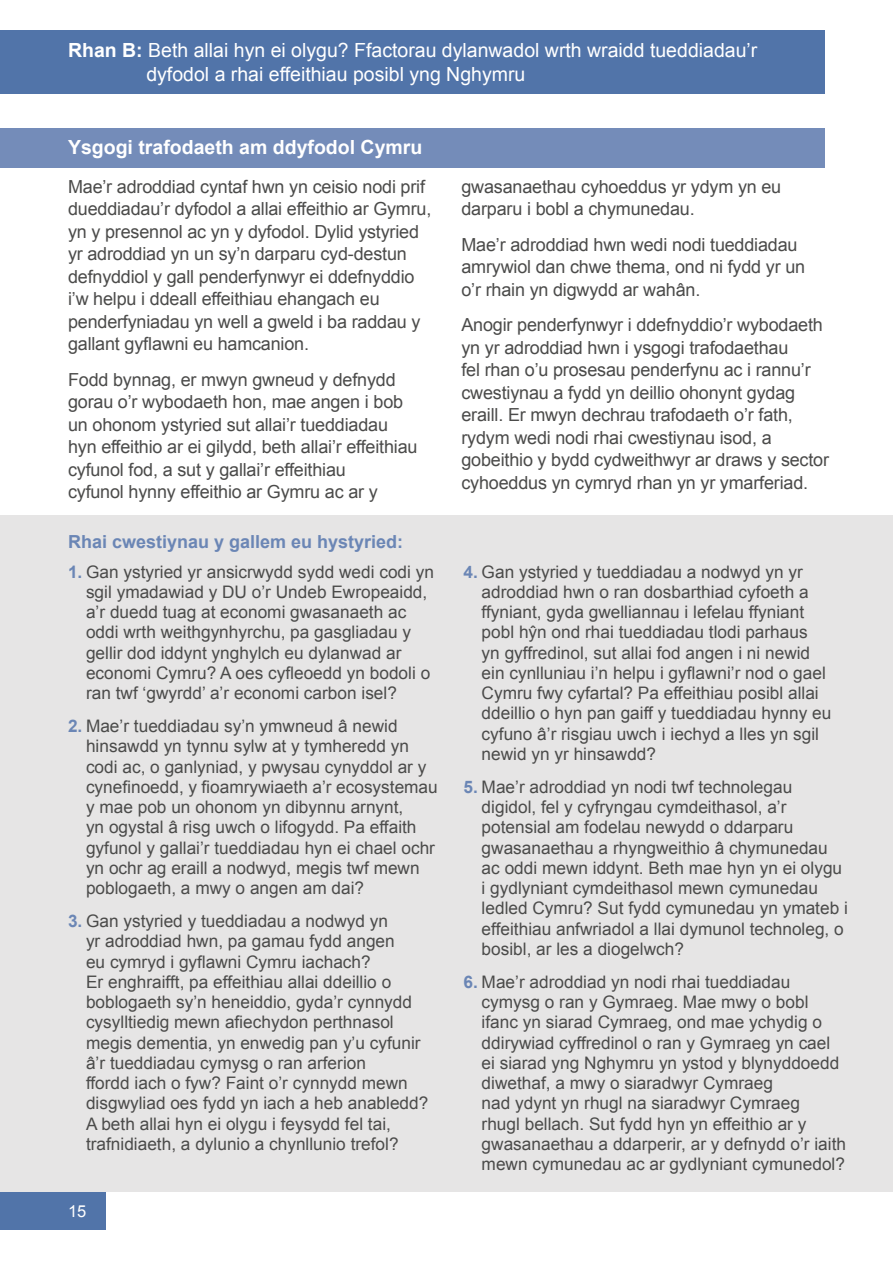
<style>
.page{position:relative;width:893px;height:1263px;background:#fff}
.page>*{position:absolute;margin:0;border:0;box-sizing:border-box;transform-origin:0 0}
.t1{font:19.5px/24px "Arial";color:#fff}
.Part_B_H_1{font:700 19.5px "Arial";color:#fff}
.Body_-10{font:18px/22.5px "Arial";letter-spacing:-.01em;color:#4b4b4a}
.H2_Headings{font:700 18px "Arial";color:#6b86b5}
.Part_B_numbered_bull{font:17.25px/20.2px "Arial";color:#4b4b4a}
.t2{font:16.5px "Arial";color:#fff}
.s1{font-weight:700}
.s2{font-weight:700;color:#6b86b5}
</style>
<div class="page">
<div style="left:0;top:30px;width:825px;height:64px;background:#5174a9"></div>
<div style="left:0;top:1191px;width:105px;height:39px;background:#5174a9"></div>
<div style="left:0;top:515px;width:893px;height:676px;background:#e6e5e5"></div>
<div style="left:0;top:128px;width:825px;height:39px;background:#748cb9"></div>
<p class="t1" style="left:146px;top:38px;width:612px;text-indent:-78px"><span class="s1">Rhan B:</span> Beth allai hyn ei olygu? Ffactorau dylanwadol wrth wraidd tueddiadau’r dyfodol a rhai effeithiau posibl yng Nghymru</p>
<p class="Part_B_H_1" style="left:68px;top:134px;width:356px">Ysgogi trafodaeth am ddyfodol Cymru</p>
<p class="Body_-10" style="left:68px;top:175px;width:365px">Mae’r adroddiad cyntaf hwn yn ceisio nodi prif dueddiadau’r dyfodol a allai effeithio ar Gymru, yn y presennol ac yn y dyfodol. Dylid ystyried yr adroddiad yn un sy’n darparu cyd-destun defnyddiol y gall penderfynwyr ei ddefnyddio i’w helpu i ddeall effeithiau ehangach eu penderfyniadau yn well a gweld i ba raddau y gallant gyflawni eu hamcanion.</p>
<p class="Body_-10" style="left:68px;top:368px;width:351px">Fodd bynnag, er mwyn gwneud y defnydd gorau o’r wybodaeth hon, mae angen i bob un ohonom ystyried sut allai’r tueddiadau hyn effeithio ar ei gilydd, beth allai’r effeithiau cyfunol fod, a sut y gallai’r effeithiau<br>cyfunol hynny effeithio ar Gymru ac ar y</p>
<p class="H2_Headings" style="left:68px;top:529px;width:337px">Rhai cwestiynau y gallem eu hystyried:</p>
<p class="Part_B_numbered_bull" style="left:86px;top:562px;width:349px;text-indent:-18px"><span class="s2">1.</span> Gan ystyried yr ansicrwydd sydd wedi codi yn sgil ymadawiad y DU o’r Undeb Ewropeaidd, a’r duedd tuag at economi gwasanaeth ac oddi wrth weithgynhyrchu, pa gasgliadau y gellir dod iddynt ynghylch eu dylanwad ar economi Cymru? A oes cyfleoedd yn bodoli o ran twf ‘gwyrdd’ a’r economi carbon isel?</p>
<p class="Part_B_numbered_bull" style="left:86px;top:716px;width:353px;text-indent:-18px"><span class="s2">2.</span> Mae’r tueddiadau sy’n ymwneud â newid hinsawdd yn tynnu sylw at y tymheredd yn codi ac, o ganlyniad, y pwysau cynyddol ar y cynefinoedd, y fioamrywiaeth a’r ecosystemau y mae pob un ohonom yn dibynnu arnynt,<br>yn ogystal â risg uwch o lifogydd. Pa effaith gyfunol y gallai’r tueddiadau hyn ei chael ochr yn ochr ag eraill a nodwyd, megis twf mewn poblogaeth, a mwy o angen am dai?</p>
<p class="Part_B_numbered_bull" style="left:86px;top:911px;width:344px;text-indent:-18px"><span class="s2">3.</span> Gan ystyried y tueddiadau a nodwyd yn<br>yr adroddiad hwn, pa gamau fydd angen<br>eu cymryd i gyflawni Cymru iachach?<br>Er enghraifft, pa effeithiau allai ddeillio o boblogaeth sy’n heneiddio, gyda’r cynnydd cysylltiedig mewn afiechydon perthnasol megis dementia, yn enwedig pan y’u cyfunir â’r tueddiadau cymysg o ran arferion<br>ffordd iach o fyw? Faint o’r cynnydd mewn disgwyliad oes fydd yn iach a heb anabledd?<br>A beth allai hyn ei olygu i feysydd fel tai, trafnidiaeth, a dylunio a chynllunio trefol?</p>
<p class="t2" style="left:68px;top:1200px;width:20px">15</p>
<p class="Body_-10" style="left:461px;top:176px;width:321px">gwasanaethau cyhoeddus yr ydym yn eu darparu i bobl a chymunedau.</p>
<p class="Body_-10" style="left:461px;top:233px;width:345px">Mae’r adroddiad hwn wedi nodi tueddiadau amrywiol dan chwe thema, ond ni fydd yr un o’r rhain yn digwydd ar wahân.</p>
<p class="Body_-10" style="left:461px;top:314px;width:369px">Anogir penderfynwyr i ddefnyddio’r wybodaeth yn yr adroddiad hwn i ysgogi trafodaethau<br>fel rhan o’u prosesau penderfynu ac i rannu’r cwestiynau a fydd yn deillio ohonynt gydag eraill. Er mwyn dechrau trafodaeth o’r fath, rydym wedi nodi rhai cwestiynau isod, a gobeithio y bydd cydweithwyr ar draws y sector cyhoeddus yn cymryd rhan yn yr ymarferiad.</p>
<p class="Part_B_numbered_bull" style="left:482px;top:562px;width:351px;text-indent:-18px"><span class="s2">4.</span> Gan ystyried y tueddiadau a nodwyd yn yr adroddiad hwn o ran dosbarthiad cyfoeth a ffyniant, gyda gwelliannau i lefelau ffyniant pobl hŷn ond rhai tueddiadau tlodi parhaus<br>yn gyffredinol, sut allai fod angen i ni newid ein cynlluniau i’n helpu i gyflawni’r nod o gael Cymru fwy cyfartal? Pa effeithiau posibl allai ddeillio o hyn pan gaiff y tueddiadau hynny eu cyfuno â’r risgiau uwch i iechyd a lles yn sgil newid yn yr hinsawdd?</p>
<p class="Part_B_numbered_bull" style="left:482px;top:777px;width:368px;text-indent:-18px"><span class="s2">5.</span> Mae’r adroddiad yn nodi twf technolegau digidol, fel y cyfryngau cymdeithasol, a’r potensial am fodelau newydd o ddarparu gwasanaethau a rhyngweithio â chymunedau ac oddi mewn iddynt. Beth mae hyn yn ei olygu i gydlyniant cymdeithasol mewn cymunedau ledled Cymru? Sut fydd cymunedau yn ymateb i effeithiau anfwriadol a llai dymunol technoleg, o bosibl, ar les a diogelwch?</p>
<p class="Part_B_numbered_bull" style="left:482px;top:972px;width:366px;text-indent:-18px"><span class="s2">6.</span> Mae’r adroddiad yn nodi rhai tueddiadau cymysg o ran y Gymraeg. Mae mwy o bobl ifanc yn siarad Cymraeg, ond mae ychydig o ddirywiad cyffredinol o ran y Gymraeg yn cael ei siarad yng Nghymru yn ystod y blynyddoedd diwethaf, a mwy o siaradwyr Cymraeg<br>nad ydynt yn rhugl na siaradwyr Cymraeg<br>rhugl bellach. Sut fydd hyn yn effeithio ar y gwasanaethau a ddarperir, ar y defnydd o’r iaith mewn cymunedau ac ar gydlyniant cymunedol?</p>
</div>
